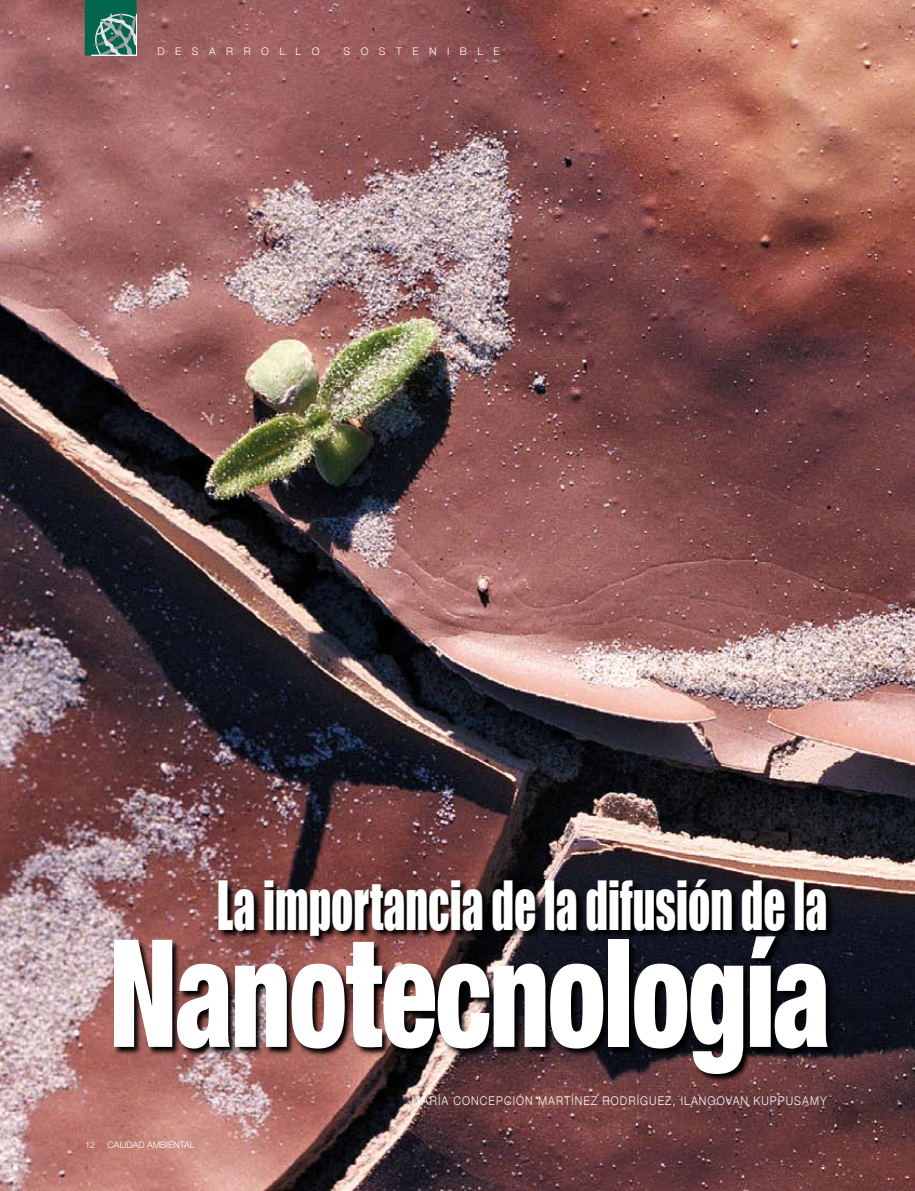
<style>
.page{position:relative;width:915px;height:1191px;background:#fff}
.page>*{position:absolute;margin:0;border:0;box-sizing:border-box;transform-origin:0 0}
.t1{font:900 condensed 150px "Helvetica Neue";letter-spacing:-.015em;color:#fff;scale:.77 1}
.t2{font:62.25px "Impact";color:#fff;scale:.7 1}
.t3{font:300 12px "Helvetica Neue";letter-spacing:.1em;color:#fff;scale:.9 1}
.t4{font:300 10.5px "Helvetica Neue";letter-spacing:1em;color:#fff}
.t5{font:300 9px "Helvetica Neue";color:#fff}
</style>
<div class="page">
<img style="left:0;top:0;width:914px;height:1191px">
<svg style="left:85px;top:0;width:51px;height:56px;background:#3a8270"></svg>
<svg style="left:113px;top:935px;width:723px;height:148px;background:#372526"></svg>
<svg style="left:217px;top:877px;width:618px;height:68px;background:#281a1c"></svg>
<p class="t4" style="left:157px;top:45px;width:48px">DESA</p>
<p class="t4" style="left:226px;top:45px;width:95px">RROLLO</p>
<p class="t4" style="left:343px;top:45px;width:158px">SOSTENIBLE</p>
<h2 class="t2" style="left:217px;top:867px;width:873px">La importancia de la difusión de la</h2>
<h1 class="t1" style="left:109px;top:901px;width:938px">Nanotecnología</h1>
<p class="t3" style="left:411px;top:1093px;width:462px">MARÍA CONCEPCIÓN MARTÍNEZ RODRÍGUEZ, ILANGOVAN KUPPUSAMY</p>
<p class="t5" style="left:85px;top:1139px;width:12px">12</p>
<p class="t5" style="left:108px;top:1139px;width:89px">CALIDAD AMBIENTAL</p>
</div>
